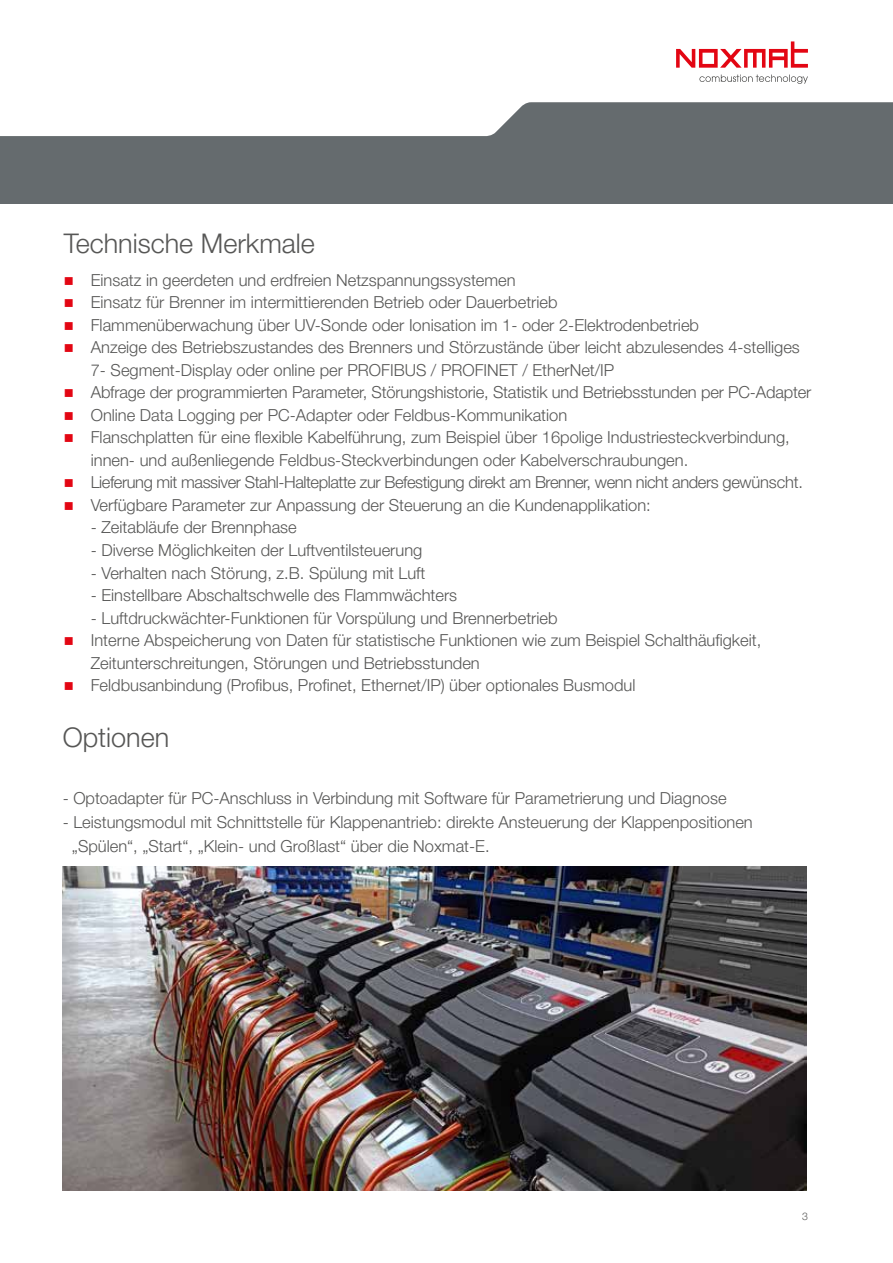
<style>
.page{position:relative;width:893px;height:1263px;background:#fff}
.page>*{position:absolute;margin:0;border:0;box-sizing:border-box;transform-origin:0 0}
.t1{font:300 27px "Helvetica Neue LT Pro";color:#575756}
.t2{font:300 16.5px/22.5px "Helvetica Neue LT Pro";color:#575756}
.t3{font:300 10.5px "Helvetica Neue LT Pro";color:#575756}
</style>
<div class="page">
<div style="left:0;top:99px;width:893px;height:105px;background:#656b6e"></div>
<svg style="left:1px;top:74px;width:892px;height:62px;fill:#fff"></svg>
<svg style="left:0;top:99px;width:1px;height:37px"></svg>
<svg style="left:699px;top:75px;width:109px;height:9px"></svg>
<svg style="left:676px;top:41px;width:132px;height:27px"></svg>
<img style="left:63px;top:866px;width:744px;height:325px">
<h1 class="t1" style="left:64px;top:227px;width:253px">Technische Merkmale</h1>
<p class="t2" style="left:91px;top:268px;width:722px">Einsatz in geerdeten und erdfreien Netzspannungssystemen<br>Einsatz für Brenner im intermittierenden Betrieb oder Dauerbetrieb<br>Flammenüberwachung über UV-Sonde oder Ionisation im 1- oder 2-Elektrodenbetrieb<br>Anzeige des Betriebszustandes des Brenners und Störzustände über leicht abzulesendes 4-stelliges 7- Segment-Display oder online per PROFIBUS / PROFINET / EtherNet/IP<br>Abfrage der programmierten Parameter, Störungshistorie, Statistik und Betriebsstunden per PC-Adapter Online Data Logging per PC-Adapter oder Feldbus-Kommunikation<br>Flanschplatten für eine flexible Kabelführung, zum Beispiel über 16polige Industriesteckverbindung, innen- und außenliegende Feldbus-Steckverbindungen oder Kabelverschraubungen.<br>Lieferung mit massiver Stahl-Halteplatte zur Befestigung direkt am Brenner, wenn nicht anders gewünscht.<br>Verfügbare Parameter zur Anpassung der Steuerung an die Kundenapplikation:</p>
<p class="t2" style="left:91px;top:516px;width:208px">- Zeitabläufe der Brennphase</p>
<p class="t2" style="left:91px;top:538px;width:333px">- Diverse Möglichkeiten der Luftventilsteuerung</p>
<p class="t2" style="left:91px;top:561px;width:336px">- Verhalten nach Störung, z.B. Spülung mit Luft</p>
<p class="t2" style="left:91px;top:583px;width:368px">- Einstellbare Abschaltschwelle des Flammwächters</p>
<p class="t2" style="left:91px;top:606px;width:672px">- Luftdruckwächter-Funktionen für Vorspülung und Brennerbetrieb<br>Interne Abspeicherung von Daten für statistische Funktionen wie zum Beispiel Schalthäufigkeit, Zeitunterschreitungen, Störungen und Betriebsstunden<br>Feldbusanbindung (Profibus, Profinet, Ethernet/IP) über optionales Busmodul</p>
<h1 class="t1" style="left:63px;top:721px;width:108px">Optionen</h1>
<p class="t2" style="left:63px;top:786px;width:665px">- Optoadapter für PC-Anschluss in Verbindung mit Software für Parametrierung und Diagnose</p>
<p class="t2" style="left:72px;top:809px;width:682px;line-height:24px;text-indent:-9px">- Leistungsmodul mit Schnittstelle für Klappenantrieb: direkte Ansteuerung der Klappenpositionen „Spülen“, „Start“, „Klein- und Großlast“ über die Noxmat-E.</p>
<p class="t3" style="left:802px;top:1210px;width:7px">3</p>
</div>
